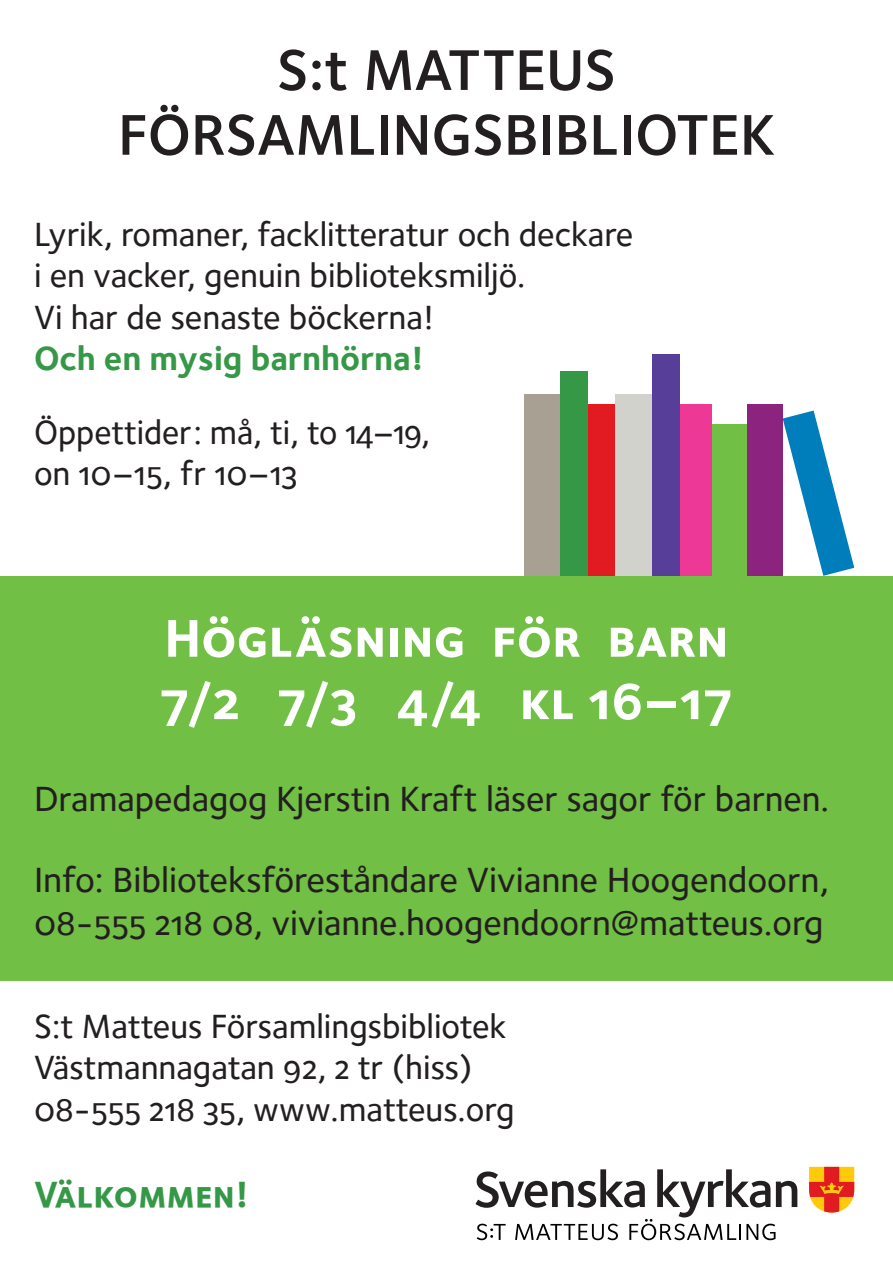
<style>
.page{position:relative;width:893px;height:1263px;background:#fff}
.page>*{position:absolute;margin:0;border:0;box-sizing:border-box;transform-origin:0 0}
.t1{font:59.4px "Foundry Sterling Demi OSF";color:#231f20}
.t2{font:54.9px "Foundry Sterling Bold Expert";color:#fff}
.t3{font:54.45px "Foundry Sterling Bold Expert";color:#fff}
.t4{font:37.5px "Foundry Sterling Bold Expert";color:#359847}
.t5{font:36px "Foundry Sterling Medium OSF";color:#231f20}
.t6{font:34.5px "Foundry Sterling Medium OSF";color:#231f20}
.t7{font:34.5px "Foundry Sterling Bold OSF";color:#359847}
</style>
<div class="page">
<div style="left:0;top:576px;width:893px;height:404px;background:#71bf44"></div>
<svg style="left:475px;top:1169px;width:322px;height:71px"></svg>
<svg style="left:809px;top:1167px;width:45px;height:45px;background:#f0772b"></svg>
<div style="left:524px;top:394px;width:36px;height:182px;background:#a8a092"></div>
<div style="left:560px;top:372px;width:28px;height:204px;background:#359847"></div>
<div style="left:588px;top:404px;width:28px;height:172px;background:#e21a21"></div>
<div style="left:616px;top:394px;width:36px;height:182px;background:#d1d2cc"></div>
<div style="left:747px;top:404px;width:36px;height:172px;background:#8c237f"></div>
<div style="left:711px;top:424px;width:36px;height:152px;background:#71bf44"></div>
<svg style="left:783px;top:411px;width:71px;height:165px"></svg>
<div style="left:680px;top:404px;width:32px;height:172px;background:#ed3896"></div>
<div style="left:652px;top:354px;width:28px;height:222px;background:#573e99"></div>
<p class="t1" style="left:277px;top:35px;width:341px">S:t MATTEUS</p>
<p class="t1" style="left:118px;top:100px;width:658px">FÖRSAMLINGSBIBLIOTEK</p>
<p class="t6" style="left:34px;top:214px;width:601px">Lyrik, romaner, facklitteratur och deckare</p>
<p class="t6" style="left:34px;top:256px;width:493px">i en vacker, genuin biblioteksmiljö.</p>
<p class="t6" style="left:34px;top:297px;width:402px">Vi har de senaste böckerna!</p>
<p class="t7" style="left:34px;top:338px;width:392px">Och en mysig barnhörna!</p>
<p class="t6" style="left:34px;top:412px;width:398px">Öppettider: må, ti, to 14–19,</p>
<p class="t6" style="left:34px;top:454px;width:265px">on 10–15, fr 10–13</p>
<p class="t2" style="left:164px;top:605px;width:566px">Högläsning för barn</p>
<p class="t3" style="left:161px;top:668px;width:573px">7/2 7/3 4/4 kl 16–17</p>
<p class="t5" style="left:34px;top:778px;width:797px">Dramapedagog Kjerstin Kraft läser sagor för barnen.</p>
<p class="t5" style="left:34px;top:859px;width:796px">Info: Biblioteksföreståndare Vivianne Hoogendoorn,</p>
<p class="t5" style="left:34px;top:902px;width:791px">08-555 218 08, vivianne.hoogendoorn@matteus.org</p>
<p class="t6" style="left:34px;top:1006px;width:474px">S:t Matteus Församlingsbibliotek</p>
<p class="t6" style="left:34px;top:1048px;width:440px">Västmannagatan 92, 2 tr (hiss)</p>
<p class="t6" style="left:34px;top:1089px;width:482px">08-555 218 35, www.matteus.org</p>
<p class="t4" style="left:34px;top:1172px;width:217px">Välkommen!</p>
</div>
